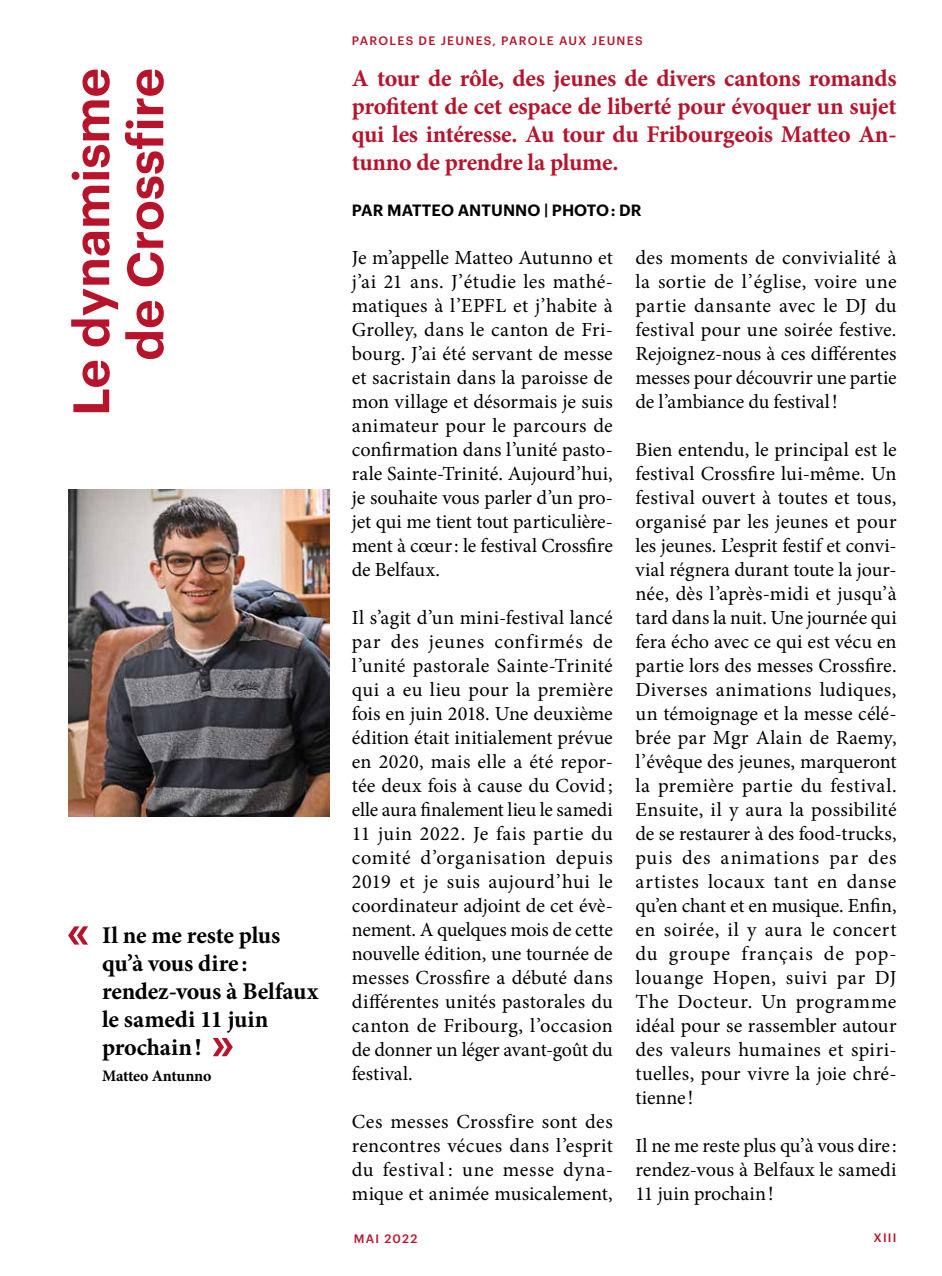
<style>
.page{position:relative;width:942px;height:1276px;background:#fff}
.page>*{position:absolute;margin:0;border:0;box-sizing:border-box;transform-origin:0 0}
.t1{font:600 50px/54px "Graphik";color:#b7142c;text-align:right}
.t2{font:700 24px/28px "Minion Pro";letter-spacing:-.01em;color:#b7142c;text-align:justify}
.t3{font:700 24px/28px "Minion Pro";letter-spacing:-.01em;color:#000}
.t4{font:20px/24px "Minion Pro";color:#000;text-align:justify}
.t5{font:600 16px "Graphik";letter-spacing:.005em;color:#000}
.t6{font:700 16px "Minion Pro";letter-spacing:-.02em;color:#000}
.t7{font:500 12px "Graphik";letter-spacing:.105em;color:#b7142c}
</style>
<div class="page">
<svg style="left:68px;top:926px;width:20px;height:18px"></svg>
<svg style="left:213px;top:1038px;width:20px;height:18px"></svg>
<img style="left:68px;top:489px;width:261px;height:327px">
<h1 class="t1" style="left:60px;top:416px;width:349px;rotate:-90deg">Le dynamisme de Crossfire</h1>
<p class="t3" style="left:102px;top:920px;width:218px">Il ne me reste plus qu’à vous dire : rendez-vous à Belfaux le samedi 11 juin prochain!</p>
<p class="t6" style="left:102px;top:1064px;width:111px">Matteo Antunno</p>
<p class="t7" style="left:352px;top:32px;width:292px">PAROLES DE JEUNES, PAROLE AUX JEUNES</p>
<p class="t2" style="left:351px;top:64px;width:546px">A tour de rôle, des jeunes de divers cantons romands profitent de cet espace de liberté pour évoquer un sujet qui les intéresse. Au tour du Fribourgeois Matteo An&shy;tunno de prendre la plume.</p>
<p class="t5" style="left:352px;top:198px;width:291px">PAR MATTEO ANTUNNO | PHOTO : DR</p>
<p class="t4" style="left:351px;top:246px;width:262px">Je m’appelle Matteo Autunno et j’ai 21 ans. J’étudie les mathé&shy;matiques à l’EPFL et j’habite à Grolley, dans le canton de Fri&shy;bourg. J’ai été servant de messe et sacristain dans la paroisse de mon village et désormais je suis animateur pour le parcours de confirmation dans l’unité pasto&shy;rale Sainte-Trinité. Aujourd’hui, je souhaite vous parler d’un pro&shy;jet qui me tient tout particulière&shy;ment à cœur: le festival Crossfire de Belfaux.</p>
<p class="t4" style="left:351px;top:606px;width:262px">Il s’agit d’un mini-festival lancé par des jeunes confirmés de l’unité pastorale Sainte-Trinité qui a eu lieu pour la première fois en juin 2018. Une deuxième édition était initialement prévue en 2020, mais elle a été repor&shy;tée deux fois à cause du Covid; elle aura finalement lieu le samedi 11 juin 2022. Je fais partie du comité d’organisation depuis 2019 et je suis aujourd’hui le coordinateur adjoint de cet évè&shy;nement. A quelques mois de cette nouvelle édition, une tournée de messes Crossfire a débuté dans différentes unités pastorales du canton de Fribourg, l’occasion de donner un léger avant-goût du festival.</p>
<p class="t4" style="left:351px;top:1110px;width:262px">Ces messes Crossfire sont des rencontres vécues dans l’esprit du festival : une messe dyna&shy;mique et animée musicalement,</p>
<p class="t4" style="left:635px;top:246px;width:262px">des moments de convivialité à la sortie de l’église, voire une partie dansante avec le DJ du festival pour une soirée festive.<br>Rejoignez-nous à ces différentes messes pour découvrir une partie de l’ambiance du festival!</p>
<p class="t4" style="left:635px;top:438px;width:262px">Bien entendu, le principal est le festival Crossfire lui-même. Un festival ouvert à toutes et tous, organisé par les jeunes et pour les jeunes. L’esprit festif et convi&shy;vial régnera durant toute la jour&shy;née, dès l’après-midi et jusqu’à tard dans la nuit. Une journée qui fera écho avec ce qui est vécu en partie lors des messes Crossfire.<br>Diverses animations ludiques, un témoignage et la messe célé&shy;brée par Mgr Alain de Raemy, l’évêque des jeunes, marqueront la première partie du festival.<br>Ensuite, il y aura la possibilité de se restaurer à des food-trucks, puis des animations par des artistes locaux tant en danse qu’en chant et en musique. Enfin, en soirée, il y aura le concert du groupe français de pop&shy;louange Hopen, suivi par DJ The Docteur. Un programme idéal pour se rassembler autour des valeurs humaines et spiri&shy;tuelles, pour vivre la joie chré&shy;tienne!</p>
<p class="t4" style="left:635px;top:1134px;width:262px">Il ne me reste plus qu’à vous dire: rendez-vous à Belfaux le samedi 11 juin prochain!</p>
<p class="t7" style="left:353px;top:1229px;width:65px">MAI 2022</p>
<p class="t7" style="left:873px;top:1228px;width:25px">XIII</p>
</div>
